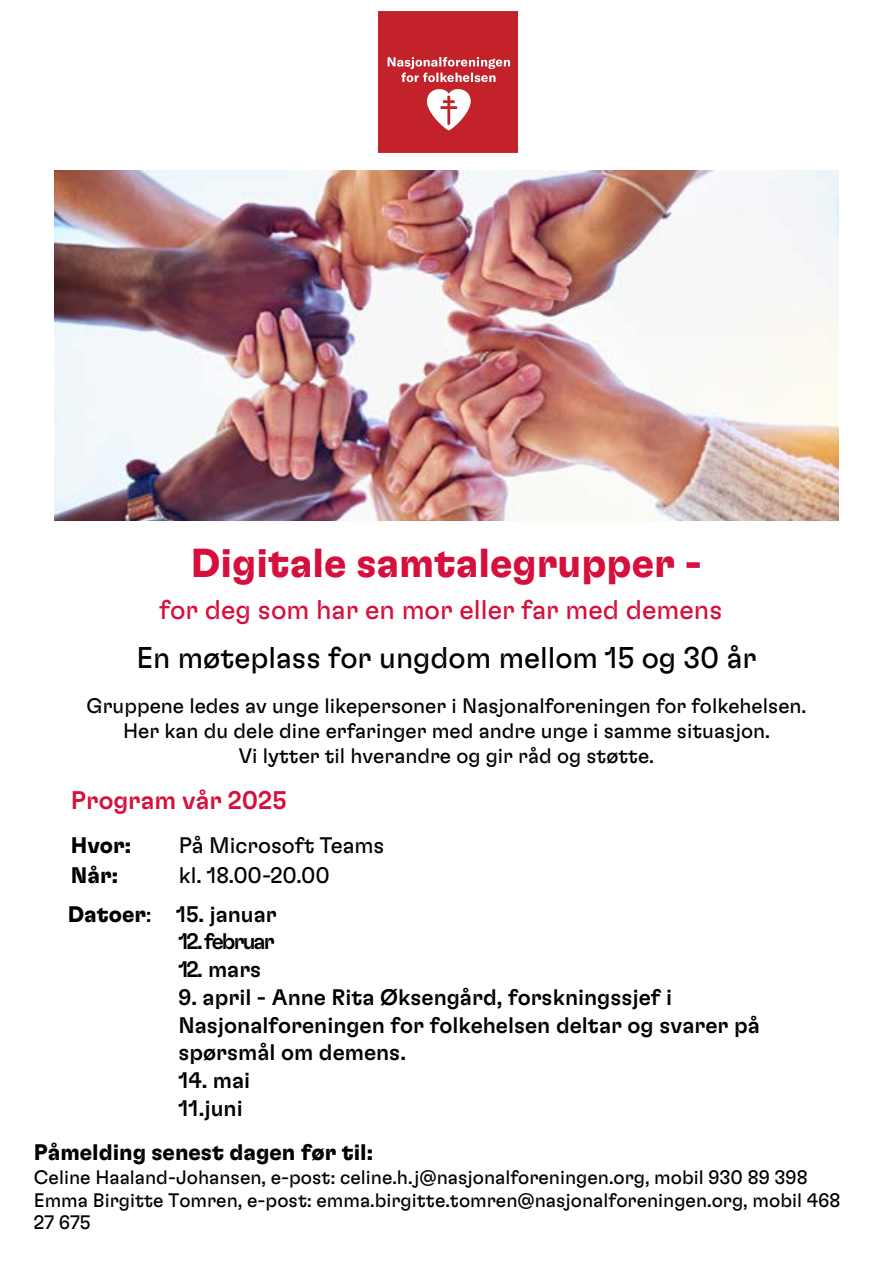
<style>
.page{position:relative;width:893px;height:1263px;background:#fff}
.page>*{position:absolute;margin:0;border:0;box-sizing:border-box;transform-origin:0 0}
.t1{font:700 40.5px "GT Flexa";color:#d60f3c}
.t2{font:30px "GT Flexa";color:#000}
.t3{font:27px "GT Flexa";color:#d60f3c}
.t4{font:500 25.5px "GT Flexa";color:#d60f3c}
.t5{font:500 22.5px/27.8px "GT Flexa";color:#000}
.t6{font:22.5px/39px "GT Flexa";color:#000}
.t7{font:700 22.5px "GT Flexa";color:#000}
.t8{font:500 22.5px "GT Flexa";letter-spacing:-.09em;color:#000}
.t9{font:21px/25.2px "GT Flexa";color:#000;text-align:center}
.t10{font:19.5px/22.5px "GT Flexa";color:#000}
.s1{font-weight:700}
.s2{font-weight:500}
</style>
<div class="page">
<img style="left:54px;top:170px;width:785px;height:351px">
<img style="left:378px;top:11px;width:139px;height:141px">
<h1 class="t1" style="left:191px;top:537px;width:512px">Digitale samtalegrupper -</h1>
<h3 class="t3" style="left:159px;top:592px;width:565px">for deg som har en mor eller far med demens</h3>
<h2 class="t2" style="left:136px;top:638px;width:622px">En møteplass for ungdom mellom 15 og 30 år</h2>
<p class="t9" style="left:87px;top:692px;width:721px">Gruppene ledes av unge likepersoner i Nasjonalforeningen for folkehelsen.<br>Her kan du dele dine erfaringer med andre unge i samme situasjon.<br>Vi lytter til hverandre og gir råd og støtte.</p>
<h3 class="t4" style="left:71px;top:784px;width:217px">Program vår 2025</h3>
<p class="t7" style="left:71px;top:831px;width:62px">Hvor:</p>
<p class="t6" style="left:179px;top:824px;width:207px">På Microsoft Teams</p>
<p class="t7" style="left:71px;top:861px;width:49px">Når:</p>
<p class="t6" style="left:68px;top:854px;width:263px;text-indent:111px">kl. 18.00-20.00<br><span class="s1">Datoer</span>: <span class="s2">15. januar</span></p>
<p class="t8" style="left:178px;top:927px;width:98px">12. februar</p>
<p class="t5" style="left:178px;top:954px;width:84px">12. mars</p>
<p class="t5" style="left:178px;top:982px;width:583px">9. april - Anne Rita Øksengård, forskningssjef i<br>Nasjonalforeningen for folkehelsen deltar og svarer på spørsmål om demens.</p>
<p class="t5" style="left:178px;top:1065px;width:73px">14. mai<br>11.juni</p>
<p class="t7" style="left:34px;top:1138px;width:341px">Påmelding senest dagen før til:</p>
<p class="t10" style="left:34px;top:1165px;width:808px">Celine Haaland-Johansen, e-post: celine.h.j@nasjonalforeningen.org, mobil 930 89 398<br>Emma Birgitte Tomren, e-post: emma.birgitte.tomren@nasjonalforeningen.org, mobil 468<br>27 675</p>
</div>
